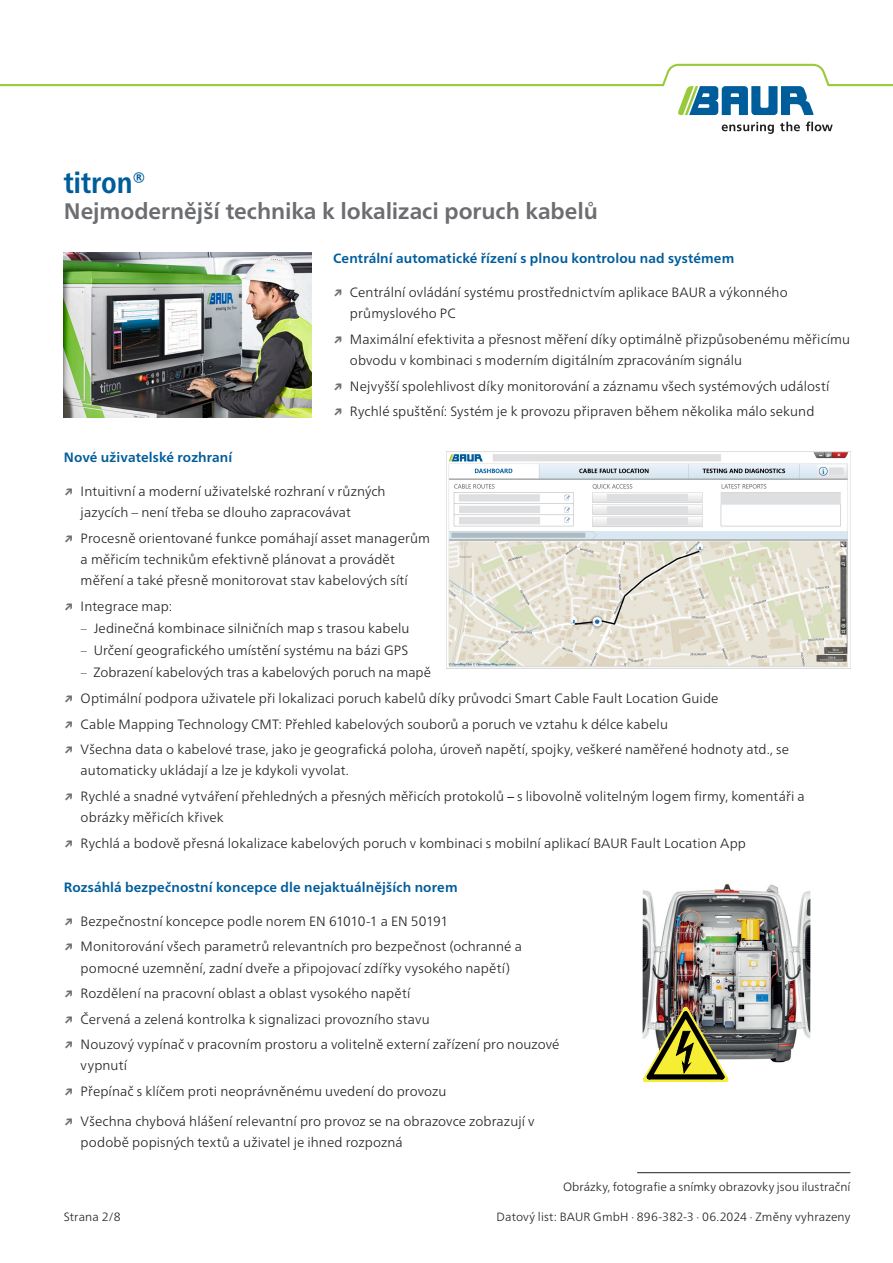
<style>
.page{position:relative;width:893px;height:1263px;background:#fff}
.page>*{position:absolute;margin:0;border:0;box-sizing:border-box;transform-origin:0 0}
.DB_-_Titel_Produktname_blau{font:700 condensed 30px "Frutiger Neue LTW1 G";letter-spacing:-.005em;color:#005d9c}
.DB_-_Aufzählung_USP_Überschrift{font:700 22.5px "Frutiger Neue LTW1 G";letter-spacing:-.005em;color:#6c6d70}
.t1{font:300 13.5px/21.3px "Frutiger Neue LTW1 G";letter-spacing:.005em;color:#231f20}
.DB_-_Condensed_Überschrift{font:700 13.5px "Frutiger Neue LTW1 G";letter-spacing:.01em;color:#005d9c}
.DB_-_Fußnote_rechtsbündig{font:300 12px "Frutiger Neue LTW1 G";letter-spacing:.005em;color:#231f20}
.s1{font-weight:700;color:#6c6d70}
.s2{font-stretch:condensed;color:#6c6d70}
.s3{font-weight:400;font-stretch:condensed}
</style>
<div class="page">
<svg style="left:722px;top:122px;width:52px;height:12px"></svg>
<svg style="left:780px;top:122px;width:20px;height:9px"></svg>
<svg style="left:806px;top:122px;width:27px;height:9px"></svg>
<svg style="left:0;top:64px;width:893px;height:51px"></svg>
<img style="left:64px;top:253px;width:248px;height:165px">
<hr style="left:637px;top:1172px;width:213px;height:1px;background:#231f20">
<img style="left:642px;top:884px;width:168px;height:179px">
<img style="left:642px;top:1002px;width:91px;height:80px">
<img style="left:446px;top:452px;width:404px;height:217px">
<p class="DB_-_Titel_Produktname_blau" style="left:64px;top:160px;width:84px">titron®</p>
<p class="DB_-_Aufzählung_USP_Überschrift" style="left:64px;top:195px;width:536px">Nejmodernější technika k lokalizaci poruch kabelů</p>
<p class="DB_-_Condensed_Überschrift" style="left:333px;top:248px;width:403px">Centrální automatické řízení s plnou kontrolou nad systémem</p>
<p class="t1" style="left:350px;top:281px;width:439px;text-indent:-17px"><span class="s1">↗</span> Centrální ovládání systému prostřednictvím aplikace BAUR a výkonného průmyslového PC</p>
<p class="t1" style="left:350px;top:327px;width:502px;text-indent:-17px"><span class="s1">↗</span> Maximální efektivita a přesnost měření díky optimálně přizpůsobenému měřicímu obvodu v kombinaci s moderním digitálním zpracováním signálu</p>
<p class="t1" style="left:333px;top:374px;width:498px"><span class="s1">↗</span> Nejvyšší spolehlivost díky monitorování a záznamu všech systémových událostí</p>
<p class="t1" style="left:333px;top:400px;width:483px"><span class="s1">↗</span> Rychlé spuštění: Systém je k provozu připraven během několika málo sekund</p>
<p class="DB_-_Condensed_Überschrift" style="left:64px;top:447px;width:170px">Nové uživatelské rozhraní</p>
<p class="t1" style="left:81px;top:480px;width:306px;text-indent:-17px"><span class="s1">↗</span> Intuitivní a moderní uživatelské rozhraní v různých jazycích – není třeba se dlouho zapracovávat</p>
<p class="t1" style="left:81px;top:526px;width:351px;text-indent:-17px"><span class="s1">↗</span> Procesně orientované funkce pomáhají asset managerům a měřicím technikům efektivně plánovat a provádět měření a také přesně monitorovat stav kabelových sítí</p>
<p class="t1" style="left:64px;top:594px;width:110px"><span class="s1">↗</span> Integrace map:</p>
<p class="t1" style="left:81px;top:617px;width:330px"><span class="s2">–</span> Jedinečná kombinace silničních map s trasou kabelu</p>
<p class="t1" style="left:81px;top:639px;width:329px"><span class="s2">–</span> Určení geografického umístění systému na bázi GPS</p>
<p class="t1" style="left:81px;top:661px;width:352px"><span class="s2">–</span> Zobrazení kabelových tras a kabelových poruch na mapě</p>
<p class="t1" style="left:64px;top:687px;width:656px"><span class="s1">↗</span> Optimální podpora uživatele při lokalizaci poruch kabelů díky průvodci Smart Cable Fault Location Guide</p>
<p class="t1" style="left:64px;top:712px;width:606px"><span class="s1">↗</span> Cable Mapping Technology CMT: Přehled kabelových souborů a poruch ve vztahu k délce kabelu</p>
<p class="t1" style="left:81px;top:738px;width:710px;text-indent:-17px"><span class="s1">↗</span> Všechna data o kabelové trase, jako je geografická poloha, úroveň napětí, spojky, veškeré naměřené hodnoty atd., se automaticky ukládají a lze je kdykoli vyvolat.</p>
<p class="t1" style="left:81px;top:784px;width:726px;text-indent:-17px"><span class="s1">↗</span> Rychlé a snadné vytváření přehledných a přesných měřicích protokolů <span class="s3">–</span> s libovolně volitelným logem firmy, komentáři a obrázky měřicích křivek</p>
<p class="t1" style="left:64px;top:831px;width:684px"><span class="s1">↗</span> Rychlá a bodově přesná lokalizace kabelových poruch v kombinaci s mobilní aplikací BAUR Fault Location App</p>
<p class="DB_-_Condensed_Überschrift" style="left:64px;top:877px;width:395px">Rozsáhlá bezpečnostní koncepce dle nejaktuálnějších norem</p>
<p class="t1" style="left:64px;top:909px;width:386px"><span class="s1">↗</span> Bezpečnostní koncepce podle norem EN 61010-1 a EN 50191</p>
<p class="t1" style="left:64px;top:935px;width:460px;text-align:center"><span class="s1">↗</span> Monitorování všech parametrů relevantních pro bezpečnost (ochranné a pomocné uzemnění, zadní dveře a připojovací zdířky vysokého napětí)</p>
<p class="t1" style="left:64px;top:982px;width:348px"><span class="s1">↗</span> Rozdělení na pracovní oblast a oblast vysokého napětí</p>
<p class="t1" style="left:64px;top:1007px;width:367px"><span class="s1">↗</span> Červená a zelená kontrolka k signalizaci provozního stavu</p>
<p class="t1" style="left:81px;top:1033px;width:480px;text-indent:-17px"><span class="s1">↗</span> Nouzový vypínač v pracovním prostoru a volitelně externí zařízení pro nouzové vypnutí</p>
<p class="t1" style="left:64px;top:1080px;width:384px"><span class="s1">↗</span> Přepínač s klíčem proti neoprávněnému uvedení do provozu</p>
<p class="t1" style="left:81px;top:1109px;width:455px;text-indent:-17px"><span class="s1">↗</span> Všechna chybová hlášení relevantní pro provoz se na obrazovce zobrazují v podobě popisných textů a uživatel je ihned rozpozná</p>
<p class="DB_-_Fußnote_rechtsbündig" style="left:563px;top:1178px;width:289px">Obrázky, fotografie a snímky obrazovky jsou ilustrační</p>
<p class="DB_-_Fußnote_rechtsbündig" style="left:64px;top:1208px;width:59px">Strana 2/8</p>
<p class="DB_-_Fußnote_rechtsbündig" style="left:497px;top:1208px;width:355px">Datový list: BAUR GmbH · 896-382-3 · 06.2024 · Změny vyhrazeny</p>
</div>
